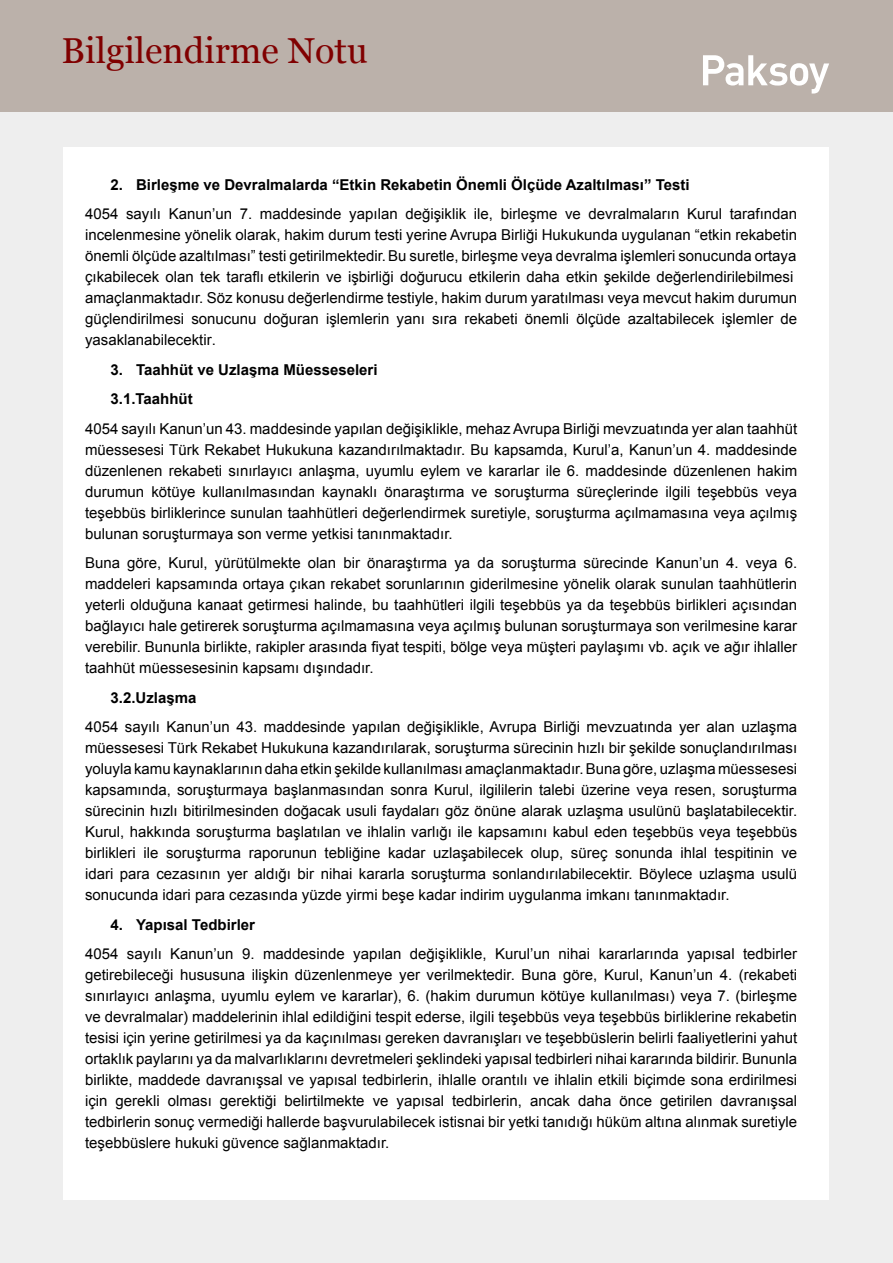
<style>
.page{position:relative;width:893px;height:1263px;background:#eee}
.page>*{position:absolute;margin:0;border:0;box-sizing:border-box;transform-origin:0 0}
.t1{font:36px "Georgia";color:#800000}
.t2{font:15px/21px "Arial";color:#000;text-align:justify}
.t3{font:700 15px/29.5px "Arial";color:#000}
</style>
<div class="page">
<div style="left:0;top:0;width:893px;height:112px;background:#bbb1aa"></div>
<div style="left:64px;top:147px;width:765px;height:1052px;background:#fff"></div>
<svg style="left:703px;top:55px;width:126px;height:39px"></svg>
<h1 class="t1" style="left:62px;top:25px;width:308px">Bilgilendirme Notu</h1>
<p class="t3" style="left:111px;top:170px;width:581px">2. Birleşme ve Devralmalarda “Etkin Rekabetin Önemli Ölçüde Azaltılması” Testi</p>
<p class="t2" style="left:85px;top:203px;width:714px;text-align:left">4054 sayılı Kanun’un 7. maddesinde yapılan değişiklik ile, birleşme ve devralmaların Kurul tarafından incelenmesine yönelik olarak, hakim durum testi yerine Avrupa Birliği Hukukunda uygulanan “etkin rekabetin önemli ölçüde azaltılması” testi getirilmektedir.Bu suretle, birleşme veya devralma işlemleri sonucunda ortaya çıkabilecek olan tek taraflı etkilerin ve işbirliği doğurucu etkilerin daha etkin şekilde değerlendirilebilmesi amaçlanmaktadır. Söz konusu değerlendirme testiyle, hakim durum yaratılması veya mevcut hakim durumun güçlendirilmesi sonucunu doğuran işlemlerin yanı sıra rekabeti önemli ölçüde azaltabilecek işlemler de yasaklanabilecektir.</p>
<p class="t3" style="left:111px;top:355px;width:268px">3. Taahhüt ve Uzlaşma Müesseseleri<br>3.1.Taahhüt</p>
<p class="t2" style="left:85px;top:418px;width:714px">4054 sayılı Kanun’un 43. maddesinde yapılan değişiklikle, mehaz Avrupa Birliği mevzuatında yer alan taahhüt müessesesi Türk Rekabet Hukukuna kazandırılmaktadır. Bu kapsamda, Kurul’a, Kanun’un 4. maddesinde düzenlenen rekabeti sınırlayıcı anlaşma, uyumlu eylem ve kararlar ile 6. maddesinde düzenlenen hakim durumun kötüye kullanılmasından kaynaklı önaraştırma ve soruşturma süreçlerinde ilgili teşebbüs veya teşebbüs birliklerince sunulan taahhütleri değerlendirmek suretiyle, soruşturma açılmamasına veya açılmış bulunan soruşturmaya son verme yetkisi tanınmaktadır.</p>
<p class="t2" style="left:85px;top:552px;width:714px">Buna göre, Kurul, yürütülmekte olan bir önaraştırma ya da soruşturma sürecinde Kanun’un 4. veya 6. maddeleri kapsamında ortaya çıkan rekabet sorunlarının giderilmesine yönelik olarak sunulan taahhütlerin yeterli olduğuna kanaat getirmesi halinde, bu taahhütleri ilgili teşebbüs ya da teşebbüs birlikleri açısından bağlayıcı hale getirerek soruşturma açılmamasına veya açılmış bulunan soruşturmaya son verilmesine karar verebilir. Bununla birlikte, rakipler arasında fiyat tespiti, bölge veya müşteri paylaşımı vb. açık ve ağır ihlaller taahhüt müessesesinin kapsamı dışındadır.</p>
<p class="t3" style="left:111px;top:683px;width:87px">3.2.Uzlaşma</p>
<p class="t2" style="left:85px;top:716px;width:714px">4054 sayılı Kanun’un 43. maddesinde yapılan değişiklikle, Avrupa Birliği mevzuatında yer alan uzlaşma müessesesi Türk Rekabet Hukukuna kazandırılarak, soruşturma sürecinin hızlı bir şekilde sonuçlandırılması yoluyla kamu kaynaklarının daha etkin şekilde kullanılması amaçlanmaktadır. Buna göre, uzlaşma müessesesi kapsamında, soruşturmaya başlanmasından sonra Kurul, ilgililerin talebi üzerine veya resen, soruşturma sürecinin hızlı bitirilmesinden doğacak usuli faydaları göz önüne alarak uzlaşma usulünü başlatabilecektir.<br>Kurul, hakkında soruşturma başlatılan ve ihlalin varlığı ile kapsamını kabul eden teşebbüs veya teşebbüs birlikleri ile soruşturma raporunun tebliğine kadar uzlaşabilecek olup, süreç sonunda ihlal tespitinin ve idari para cezasının yer aldığı bir nihai kararla soruşturma sonlandırılabilecektir. Böylece uzlaşma usulü sonucunda idari para cezasında yüzde yirmi beşe kadar indirim uygulanma imkanı tanınmaktadır.</p>
<p class="t3" style="left:111px;top:910px;width:146px">4. Yapısal Tedbirler</p>
<p class="t2" style="left:85px;top:943px;width:714px">4054 sayılı Kanun’un 9. maddesinde yapılan değişiklikle, Kurul’un nihai kararlarında yapısal tedbirler getirebileceği hususuna ilişkin düzenlenmeye yer verilmektedir. Buna göre, Kurul, Kanun’un 4. (rekabeti sınırlayıcı anlaşma, uyumlu eylem ve kararlar), 6. (hakim durumun kötüye kullanılması) veya 7. (birleşme ve devralmalar) maddelerinin ihlal edildiğini tespit ederse, ilgili teşebbüs veya teşebbüs birliklerine rekabetin tesisi için yerine getirilmesi ya da kaçınılması gereken davranışları ve teşebbüslerin belirli faaliyetlerini yahut ortaklık paylarını ya da malvarlıklarını devretmeleri şeklindeki yapısal tedbirleri nihai kararında bildirir. Bununla birlikte, maddede davranışsal ve yapısal tedbirlerin, ihlalle orantılı ve ihlalin etkili biçimde sona erdirilmesi için gerekli olması gerektiği belirtilmekte ve yapısal tedbirlerin, ancak daha önce getirilen davranışsal tedbirlerin sonuç vermediği hallerde başvurulabilecek istisnai bir yetki tanıdığı hüküm altına alınmak suretiyle teşebbüslere hukuki güvence sağlanmaktadır.</p>
</div>
